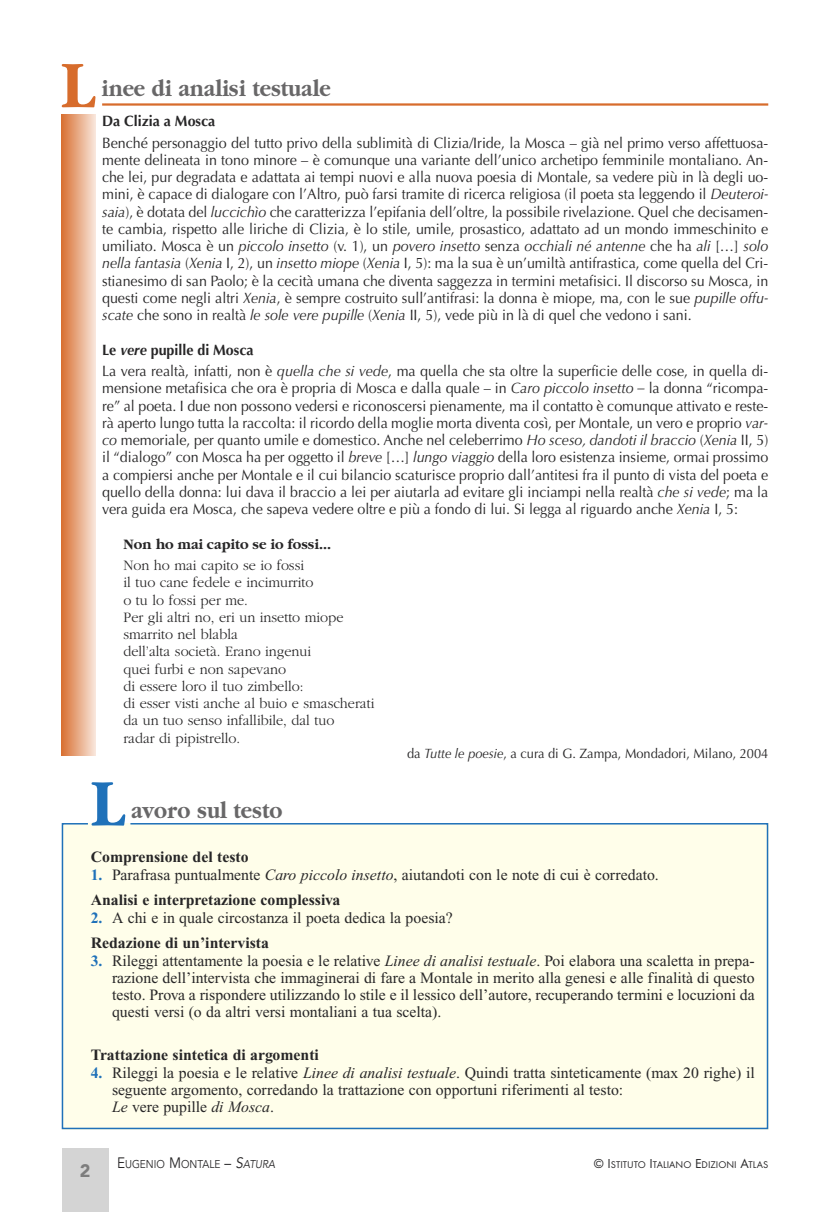
<style>
.page{position:relative;width:830px;height:1212px;background:#fff}
.page>*{position:absolute;margin:0;border:0;box-sizing:border-box;transform-origin:0 0}
.t1{font:700 69.15px "Garamond";color:#1f71b9;scale:.9 1}
.t2{font:700 69.15px "Garamond";color:#d76c2c;scale:.9 1}
.t3{font:700 24px "Garamond";color:#686768;scale:.9 1}
.t4{font:900 18px "Avenir";color:#7d7d7d}
.t5{font:15.75px/17.2px "Times New Roman";color:#272627}
.t6{font:700 15.75px "Times New Roman";color:#272627}
.t7{font:15px/17.2px "Optima";color:#272627;text-align:justify;scale:.95 1}
.t8{font:300 15px/17.2px "Garamond";color:#272627;scale:.95 1}
.t9{font:700 15px "Garamond";color:#272627;scale:.95 1}
.t10{font:700 15px "Optima";color:#272627;scale:.95 1}
.t11{font:13.5px "Optima";color:#272627;scale:.95 1}
.t12{font:11.25px "Avenir";color:#272627;scale:.9 1}
.t13{font:10.2px "Futura T";color:#272627}
.s1{font-style:italic}
.s2{font-weight:700}
.s3{font-weight:700;font-style:italic}
.s4{font-weight:700;color:#1f71b9}
.s5{font-size:15px}
.s6{font-style:italic;font-size:15px}
.s7{font-size:13.5px}
</style>
<div class="page">
<div style="left:62px;top:1148px;width:46px;height:64px;background:#d4d4d4"></div>
<div style="left:61px;top:823px;width:707px;height:307px;background:#fffeea"></div>
<hr style="left:102px;top:103px;width:665px;height:3px;background:#d76c2c">
<div style="left:62px;top:115px;width:34px;height:640px;background:linear-gradient(to right,#d97235,#f8e4d8)"></div>
<h1 class="t2" style="left:61px;top:43px;width:39px">L</h1>
<h2 class="t3" style="left:101px;top:73px;width:256px">inee di analisi testuale</h2>
<p class="t10" style="left:102px;top:115px;width:121px">Da Clizia a Mosca</p>
<p class="t7" style="left:102px;top:135px;width:702px">Benché personaggio del tutto privo della sublimità di Clizia/Iride, la Mosca – già nel primo verso affettuosa&shy;mente delineata in tono minore – è comunque una variante dell’unico archetipo femminile montaliano. An&shy;che lei, pur degradata e adattata ai tempi nuovi e alla nuova poesia di Montale, sa vedere più in là degli uo&shy;mini, è capace di dialogare con l’Altro, può farsi tramite di ricerca religiosa (il poeta sta leggendo il <span class="s1">Deuteroi&shy;saia</span>), è dotata del <span class="s1">luccichìo</span> che caratterizza l’epifania dell’oltre, la possibile rivelazione. Quel che decisamen&shy;te cambia, rispetto alle liriche di Clizia, è lo stile, umile, prosastico, adattato ad un mondo immeschinito e umiliato. Mosca è un <span class="s1">piccolo insetto</span> (v. 1), un <span class="s1">povero insetto</span> senza <span class="s1">occhiali né antenne</span> che ha <span class="s1">ali</span> […] <span class="s1">solo nella fantasia</span> (<span class="s1">Xenia</span> I, 2), un <span class="s1">insetto miope</span> (<span class="s1">Xenia</span> I, 5): ma la sua è un’umiltà antifrastica, come quella del Cri&shy;stianesimo di san Paolo; è la cecità umana che diventa saggezza in termini metafisici. Il discorso su Mosca, in questi come negli altri <span class="s1">Xenia</span>, è sempre costruito sull’antifrasi: la donna è miope, ma, con le sue <span class="s1">pupille offu&shy;scate</span> che sono in realtà <span class="s1">le sole vere pupille</span> (<span class="s1">Xenia</span> II, 5), vede più in là di quel che vedono i sani.</p>
<p class="t7" style="left:102px;top:340px;width:702px;line-height:21.5px"><span class="s2">Le</span> <span class="s3">vere</span> <span class="s2">pupille di Mosca<br></span>La vera realtà, infatti, non è <span class="s1">quella che si vede</span>, ma quella che sta oltre la superficie delle cose, in quella di-</p>
<p class="t7" style="left:102px;top:381px;width:702px">mensione metafisica che ora è propria di Mosca e dalla quale – in <span class="s1">Caro piccolo insetto –</span> la donna “ricompa&shy;re” al poeta. I due non possono vedersi e riconoscersi pienamente, ma il contatto è comunque attivato e reste&shy;rà aperto lungo tutta la raccolta: il ricordo della moglie morta diventa così, per Montale, un vero e proprio <span class="s1">var&shy;co</span> memoriale, per quanto umile e domestico. Anche nel celeberrimo <span class="s1">Ho sceso, dandoti il braccio</span> (<span class="s1">Xenia</span> II, 5) il “dialogo” con Mosca ha per oggetto il <span class="s1">breve</span> […] <span class="s1">lungo viaggio</span> della loro esistenza insieme, ormai prossimo a compiersi anche per Montale e il cui bilancio scaturisce proprio dall’antitesi fra il punto di vista del poeta e quello della donna: lui dava il braccio a lei per aiutarla ad evitare gli inciampi nella realtà <span class="s1">che si vede</span>; ma la vera guida era Mosca, che sapeva vedere oltre e più a fondo di lui. Si legga al riguardo anche <span class="s1">Xenia</span> I, 5:</p>
<p class="t9" style="left:123px;top:535px;width:220px">Non ho mai capito se io fossi...</p>
<p class="t8" style="left:123px;top:556px;width:265px">Non ho mai capito se io fossi<br>il tuo cane fedele e incimurrito<br>o tu lo fossi per me.<br>Per gli altri no, eri un insetto miope smarrito nel blabla<br>dell’alta società. Erano ingenui<br>quei furbi e non sapevano<br>di essere loro il tuo zimbello:<br>di esser visti anche al buio e smascherati da un tuo senso infallibile, dal tuo<br>radar di pipistrello.</p>
<p class="t11" style="left:407px;top:747px;width:381px">da <span class="s1">Tutte le poesie</span>, a cura di G. Zampa, Mondadori, Milano, 2004</p>
<h1 class="t1" style="left:91px;top:761px;width:39px">L</h1>
<h2 class="t3" style="left:131px;top:796px;width:169px">avoro sul testo</h2>
<p class="t6" style="left:91px;top:852px;width:159px">Comprensione del testo</p>
<p class="t5" style="left:91px;top:863px;width:569px;line-height:25.8px"><span class="s4">1.</span> Parafrasa puntualmente <span class="s1">Caro piccolo insetto</span>, aiutandoti con le note di cui è corredato.<br><span class="s2">Analisi e interpretazione complessiva</span></p>
<p class="t5" style="left:91px;top:906px;width:363px;line-height:25.8px"><span class="s4">2.</span> A chi e in quale circostanza il poeta dedica la poesia?<br><span class="s2">Redazione di un’intervista</span></p>
<p class="t5" style="left:112px;top:953px;width:644px;text-align:justify;text-indent:-21px"><span class="s4">3.</span> Rileggi attentamente la poesia e le relative <span class="s1">Linee di analisi testuale</span>. Poi elabora una scaletta in prepa&shy;razione dell’intervista che immaginerai di fare a Montale in merito alla genesi e alle finalità di questo testo. Prova a rispondere utilizzando lo stile e il lessico dell’autore, recuperando termini e locuzioni da questi versi (o da altri versi montaliani a tua scelta).</p>
<p class="t6" style="left:91px;top:1050px;width:229px">Trattazione sintetica di argomenti</p>
<p class="t5" style="left:112px;top:1065px;width:644px;text-indent:-21px"><span class="s4">4.</span> Rileggi la poesia e le relative <span class="s1">Linee di analisi testuale</span>. Quindi tratta sinteticamente (max 20 righe) il seguente argomento, corredando la trattazione con opportuni riferimenti al testo:<br><span class="s1">Le</span> vere pupille <span class="s1">di Mosca</span>.</p>
<p class="t4" style="left:80px;top:1159px;width:12px">2</p>
<p class="t12" style="left:117px;top:1159px;width:177px"><span class="s5">E</span>UGENIO <span class="s5">M</span>ONTALE <span class="s5">–</span> <span class="s6">S</span><span class="s1">ATURA</span></p>
<p class="t13" style="left:593px;top:1158px;width:176px"><span class="s7">© I</span>STITUTO <span class="s7">I</span>TALIANO <span class="s7">E</span>DIZIONI <span class="s7">A</span>TLAS</p>
</div>
